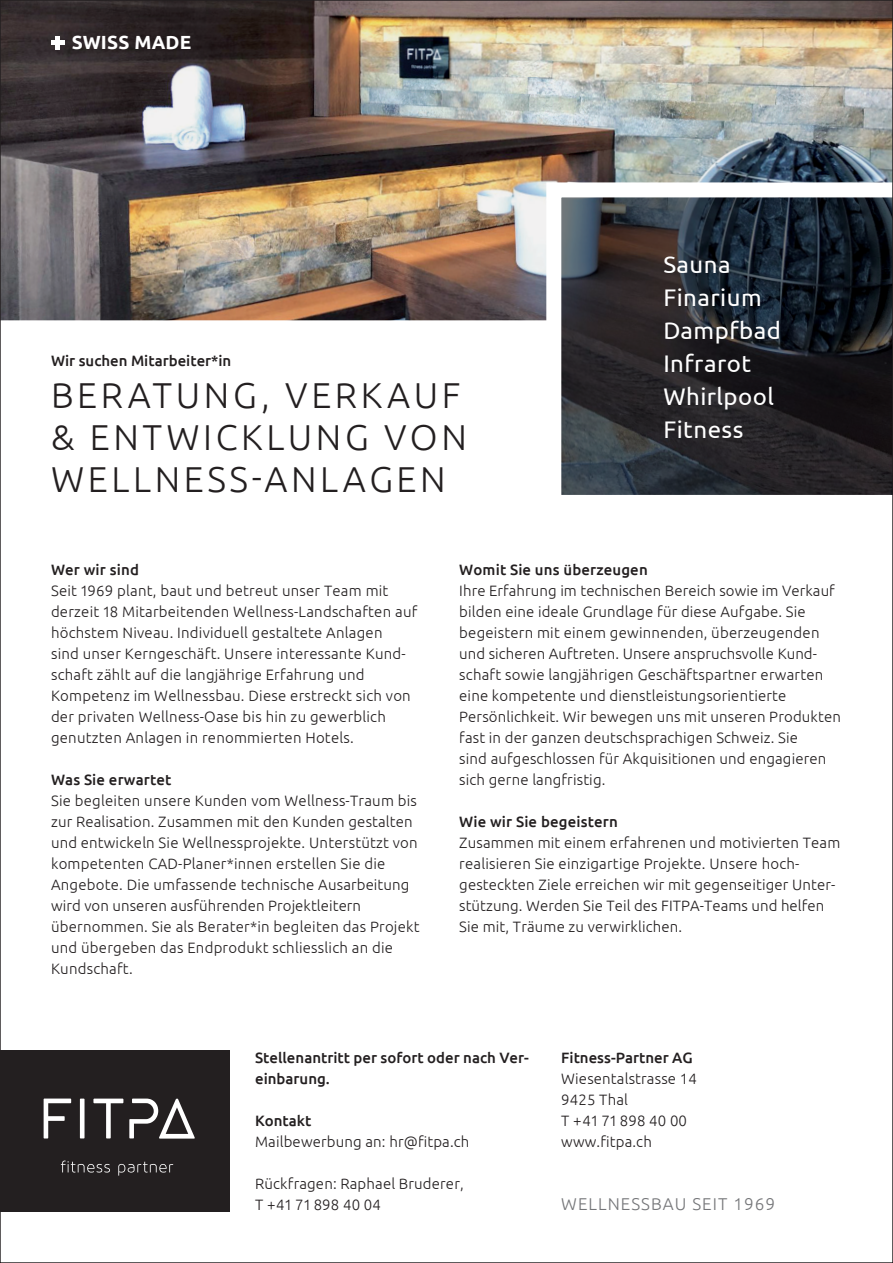
<style>
.page{position:relative;width:893px;height:1263px;background:#fff}
.page>*{position:absolute;margin:0;border:0;box-sizing:border-box;transform-origin:0 0}
.t1{font:300 36px/42px "Ubuntu";letter-spacing:.1em;color:#231f20}
.t2{font:24px/33px "Ubuntu";letter-spacing:.02em;color:#fff}
.t3{font:700 19.05px "Ubuntu";letter-spacing:.01em;color:#fff}
.t4{font:300 17.1px "Ubuntu";letter-spacing:.06em;color:#757679}
.t5{font:300 15px/21px "Ubuntu";letter-spacing:.015em;color:#231f20}
.t6{font:500 15px/21px "Ubuntu";color:#231f20}
</style>
<div class="page">
<img style="left:2px;top:2px;width:889px;height:318px">
<svg style="left:539px;top:175px;width:352px;height:320px;background:#3d3f44"></svg>
<div style="left:55px;top:36px;width:5px;height:13px;background:#fff"></div>
<div style="left:51px;top:40px;width:13px;height:5px;background:#fff"></div>
<div style="left:4px;top:1051px;width:226px;height:161px;background:#231f20"></div>
<svg style="left:61px;top:1160px;width:49px;height:12px"></svg>
<svg style="left:118px;top:1162px;width:55px;height:13px"></svg>
<svg style="left:44px;top:1098px;width:27px;height:40px"></svg>
<svg style="left:80px;top:1098px;width:5px;height:40px"></svg>
<svg style="left:93px;top:1098px;width:30px;height:40px"></svg>
<svg style="left:129px;top:1098px;width:66px;height:40px"></svg>
<p class="t3" style="left:72px;top:30px;width:121px">SWISS MADE</p>
<p class="t6" style="left:51px;top:350px;width:182px">Wir suchen Mitarbeiter*in</p>
<h1 class="t1" style="left:51px;top:373px;width:417px">BERATUNG, VERKAUF &amp; ENTWICKLUNG VON<br>WELLNESS-ANLAGEN</h1>
<h2 class="t2" style="left:663px;top:247px;width:119px">Sauna<br>Finarium<br>Dampfbad<br>Infrarot<br>Whirlpool<br>Fitness</h2>
<p class="t6" style="left:51px;top:558px;width:89px">Wer wir sind</p>
<p class="t5" style="left:51px;top:579px;width:368px">Seit 1969 plant, baut und betreut unser Team mit derzeit 18 Mitarbeitenden Wellness-Landschaften auf höchstem Niveau. Individuell gestaltete Anlagen<br>sind unser Kerngeschäft. Unsere interessante Kund&shy;schaft zählt auf die langjährige Erfahrung und Kompetenz im Wellnessbau. Diese erstreckt sich von der privaten Wellness-Oase bis hin zu gewerblich genutzten Anlagen in renommierten Hotels.</p>
<p class="t6" style="left:51px;top:768px;width:122px">Was Sie erwartet</p>
<p class="t5" style="left:51px;top:789px;width:370px">Sie begleiten unsere Kunden vom Wellness-Traum bis zur Realisation. Zusammen mit den Kunden gestalten und entwickeln Sie Wellnessprojekte. Unterstützt von kompetenten CAD-Planer*innen erstellen Sie die Angebote. Die umfassende technische Ausarbeitung wird von unseren ausführenden Projektleitern übernommen. Sie als Berater*in begleiten das Projekt und übergeben das Endprodukt schliesslich an die Kundschaft.</p>
<p class="t6" style="left:459px;top:558px;width:190px">Womit Sie uns überzeugen</p>
<p class="t5" style="left:459px;top:579px;width:383px">Ihre Erfahrung im technischen Bereich sowie im Verkauf bilden eine ideale Grundlage für diese Aufgabe. Sie begeistern mit einem gewinnenden, überzeugenden und sicheren Auftreten. Unsere anspruchsvolle Kund&shy;schaft sowie langjährigen Geschäftspartner erwarten eine kompetente und dienstleistungsorientierte Persönlichkeit. Wir bewegen uns mit unseren Produkten fast in der ganzen deutschsprachigen Schweiz. Sie<br>sind aufgeschlossen für Akquisitionen und engagieren sich gerne langfristig.</p>
<p class="t6" style="left:459px;top:810px;width:160px">Wie wir Sie begeistern</p>
<p class="t5" style="left:459px;top:831px;width:383px">Zusammen mit einem erfahrenen und motivierten Team realisieren Sie einzigartige Projekte. Unsere hoch&shy;gesteckten Ziele erreichen wir mit gegenseitiger Unter&shy;stützung. Werden Sie Teil des FITPA-Teams und helfen Sie mit, Träume zu verwirklichen.</p>
<p class="t6" style="left:255px;top:1046px;width:275px">Stellenantritt per sofort oder nach Ver&shy;einbarung.</p>
<p class="t6" style="left:255px;top:1109px;width:58px">Kontakt</p>
<p class="t5" style="left:255px;top:1130px;width:216px">Mailbewerbung an: hr@fitpa.ch</p>
<p class="t5" style="left:255px;top:1172px;width:210px">Rückfragen: Raphael Bruderer,<br>T +41 71 898 40 04</p>
<p class="t6" style="left:561px;top:1046px;width:133px">Fitness-Partner AG</p>
<p class="t5" style="left:561px;top:1067px;width:137px">Wiesentalstrasse 14<br>9425 Thal<br>T +41 71 898 40 00 www.fitpa.ch</p>
<p class="t4" style="left:561px;top:1193px;width:215px">WELLNESSBAU SEIT 1969</p>
</div>
